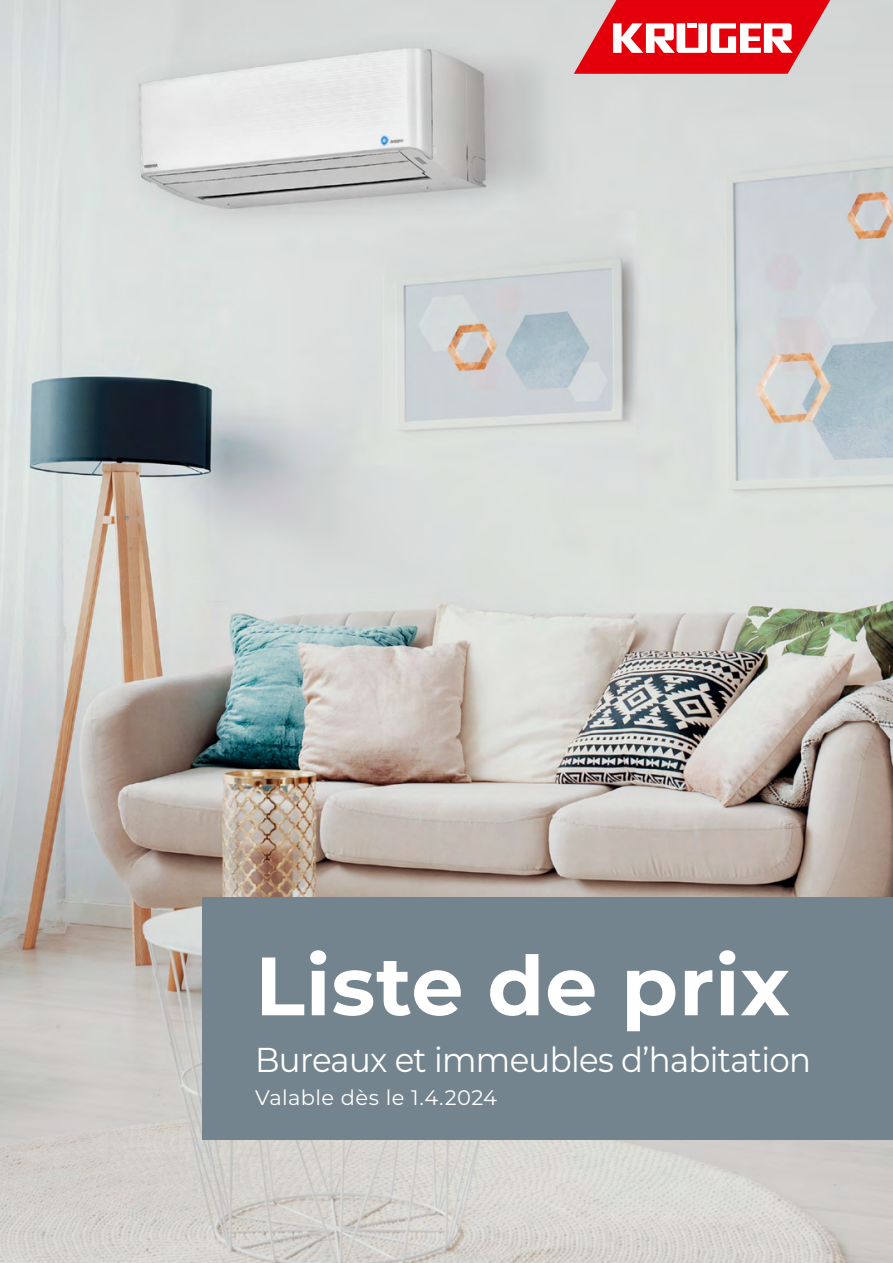
<style>
.page{position:relative;width:893px;height:1263px;background:#fff}
.page>*{position:absolute;margin:0;border:0;box-sizing:border-box;transform-origin:0 0}
.t1{font:700 82.5px "Montserrat";letter-spacing:.01em;color:#fff}
.t2{font:34.5px "Montserrat";letter-spacing:-.02em;color:#fff;scale:.94 1}
.t3{font:21px "Montserrat";letter-spacing:.02em;color:#fff}
</style>
<div class="page">
<img style="left:0;top:0;width:893px;height:1263px">
<svg style="left:574px;top:0;width:256px;height:74px"></svg>
<div style="left:203px;top:897px;width:690px;height:243px;background:#73848e"></div>
<h1 class="t1" style="left:255px;top:926px;width:536px">Liste de prix</h1>
<p class="t2" style="left:255px;top:1036px;width:593px">Bureaux et immeubles d’habitation</p>
<p class="t3" style="left:255px;top:1083px;width:243px">Valable dès le 1.4.2024</p>
</div>
